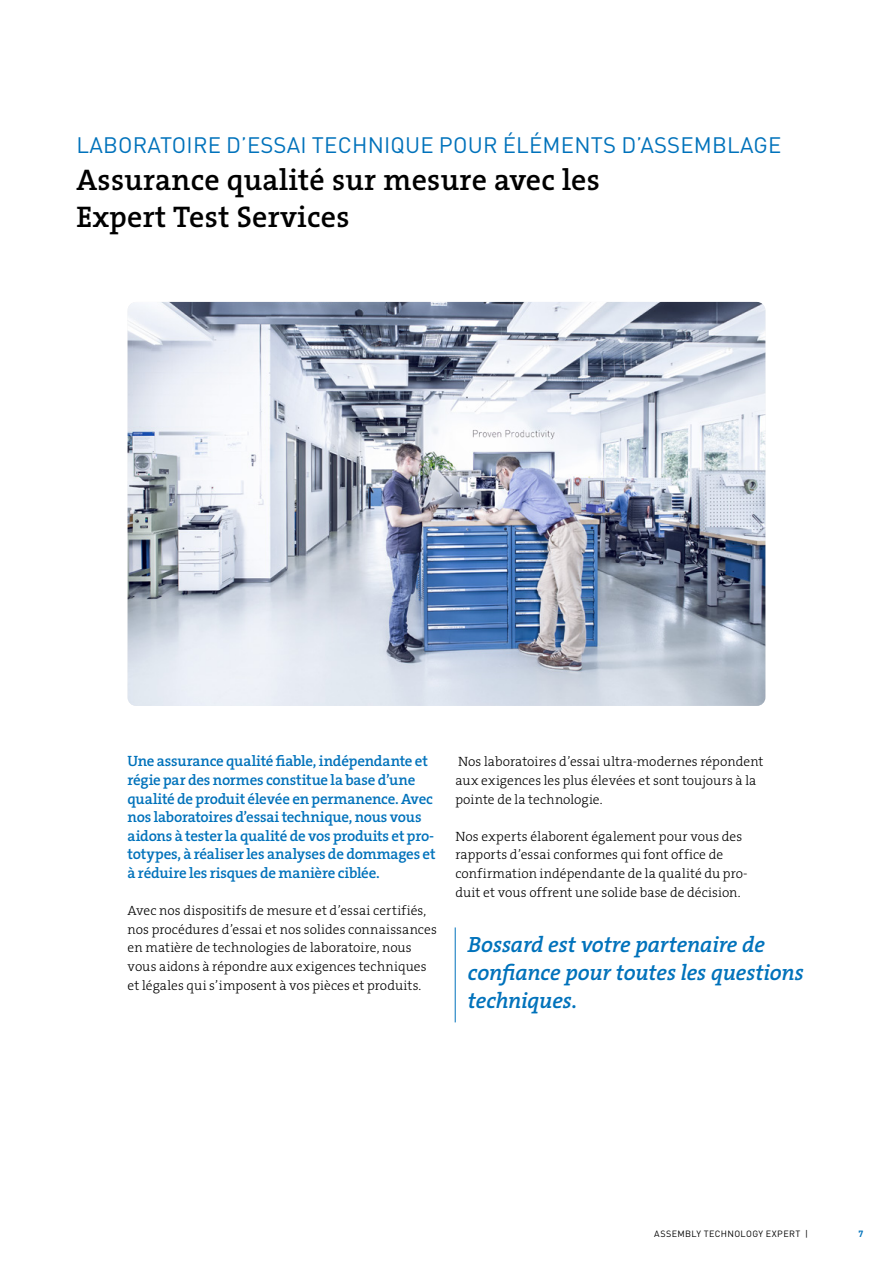
<style>
.page{position:relative;width:893px;height:1263px;background:#fff}
.page>*{position:absolute;margin:0;border:0;box-sizing:border-box;transform-origin:0 0}
.t1{font:30px/37.2px "The Serif HP6 Se Bld";letter-spacing:.01em;color:#000}
.t2{font:22.2px/27.9px "The Serif HP6 Se Bld IT";letter-spacing:-.01em;color:#0072bb}
.t3{font:22.2px "DINOT";letter-spacing:.01em;color:#0072bb}
.t4{font:15px/18.6px "The Serif HP6 Se Bld";letter-spacing:-.015em;color:#0072bb}
.t5{font:13.5px/18.6px "The Serif HP3 Lig";letter-spacing:.005em;color:#000}
.t6{font:9px "DINOT";letter-spacing:.04em;color:#000}
.t7{font:700 9px "DINOT";color:#0072bb}
</style>
<div class="page">
<img style="left:128px;top:302px;width:637px;height:404px">
<hr style="left:455px;top:927px;width:1px;height:95px;background:#0072bb">
<h2 class="t3" style="left:77px;top:129px;width:706px">LABORATOIRE D’ESSAI TECHNIQUE POUR ÉLÉMENTS D’ASSEMBLAGE</h2>
<h1 class="t1" style="left:77px;top:161px;width:525px">Assurance qualité sur mesure avec les<br>Expert Test Services</h1>
<p class="t4" style="left:128px;top:752px;width:310px">Une assurance qualité fiable, indépendante et régie par des normes constitue la base d’une qualité de produit élevée en permanence. Avec nos laboratoires d’essai technique, nous vous aidons à tester la qualité de vos produits et pro&shy;totypes, à réaliser les analyses de dommages et à réduire les risques de manière ciblée.</p>
<p class="t5" style="left:128px;top:901px;width:311px">Avec nos dispositifs de mesure et d’essai certifiés, nos procédures d’essai et nos solides connaissances en matière de technologies de laboratoire, nous vous aidons à répondre aux exigences techniques et légales qui s’imposent à vos pièces et produits.</p>
<p class="t5" style="left:455px;top:753px;width:310px">Nos laboratoires d’essai ultra-modernes répondent aux exigences les plus élevées et sont toujours à la pointe de la technologie.</p>
<p class="t5" style="left:455px;top:827px;width:294px">Nos experts élaborent également pour vous des rapports d’essai conformes qui font office de confirmation indépendante de la qualité du pro&shy;duit et vous offrent une solide base de décision.</p>
<h2 class="t2" style="left:468px;top:931px;width:337px">Bossard est votre partenaire de confiance pour toutes les questions techniques.</h2>
<p class="t6" style="left:654px;top:1227px;width:155px">ASSEMBLY TECHNOLOGY EXPERT |</p>
<p class="t7" style="left:858px;top:1227px;width:6px">7</p>
</div>
